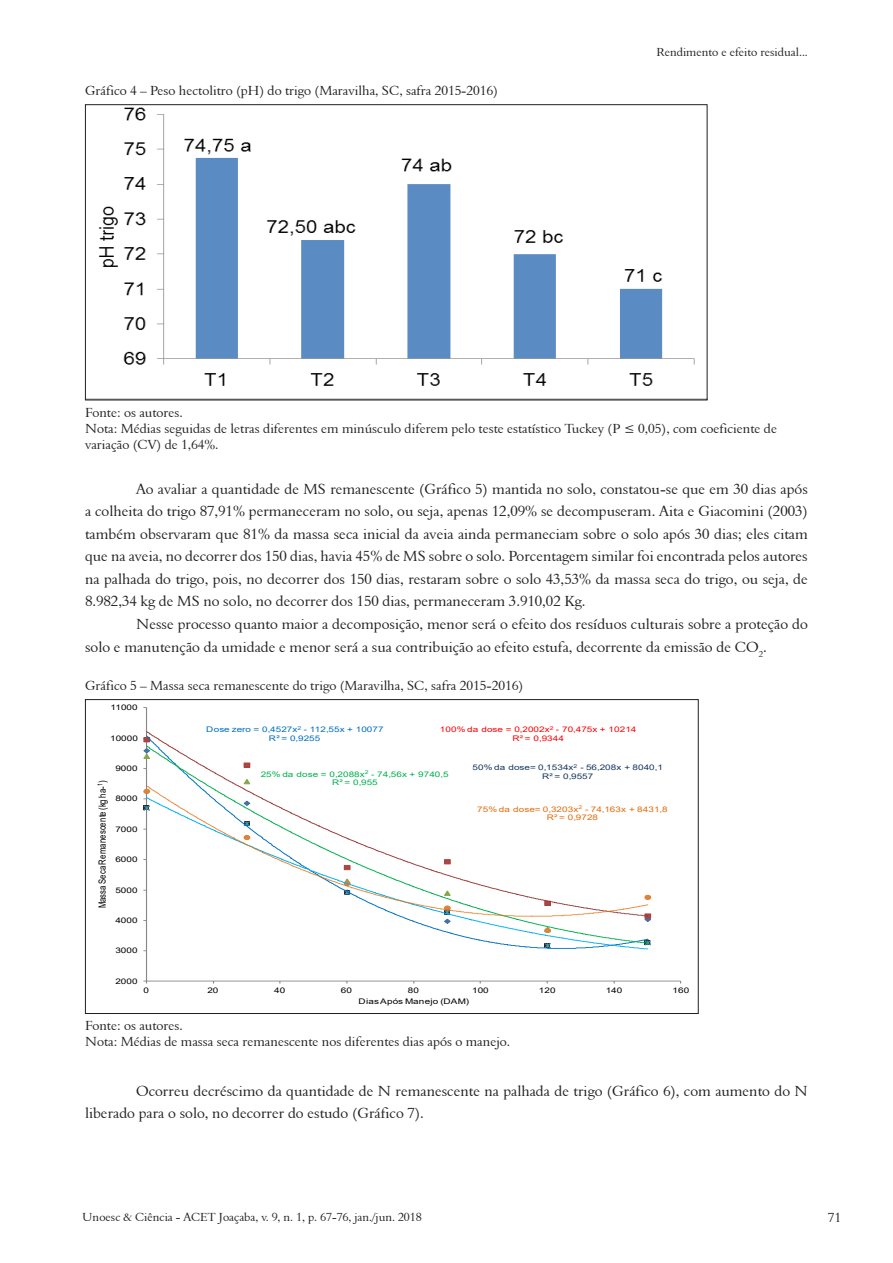
<style>
.page{position:relative;width:893px;height:1263px;background:#fff}
.page>*{position:absolute;margin:0;border:0;box-sizing:border-box;transform-origin:0 0}
.Texto{font:15px/22.5px "Aldine 401 BT Roman A";color:#231f20}
.Tabela{font:13.5px/16.2px "Aldine 401 BT Roman A";color:#231f20}
.t1{font:12px "Aldine 401 BT Roman A";color:#231f20}
.t2{font:9.9px "Arial";letter-spacing:.005em;color:#000;scale:.78 1}
.t3{font:7.65px "Arial";letter-spacing:.005em;color:#000;scale:1.29 1}
.t4{font:7.65px/8.7px "Arial";letter-spacing:.005em;color:#f00;text-align:center;scale:1.29 1}
.t5{font:7.65px/8.7px "Arial";letter-spacing:.005em;color:#17375e;text-align:center;scale:1.29 1}
.t6{font:7.65px/8.7px "Arial";letter-spacing:.005em;color:#e46c0a;text-align:center;scale:1.29 1}
.t7{font:7.65px/8.7px "Arial";letter-spacing:.005em;color:#0070c0;text-align:center;scale:1.29 1}
.t8{font:7.65px/8.7px "Arial";letter-spacing:.005em;color:#00b050;text-align:center;scale:1.29 1}
</style>
<div class="page">
<img style="left:98px;top:107px;width:597px;height:279px">
<hr style="left:146px;top:707px;width:1px;height:274px;background:#868686">
<hr style="left:147px;top:981px;width:534px;height:1px;background:#868686">
<svg style="left:143px;top:731px;width:509px;height:220px"></svg>
<p class="Tabela" style="left:85px;top:82px;width:414px">Gráfico 4 – Peso hectolitro (pH) do trigo (Maravilha, SC, safra 2015-2016)</p>
<p class="t1" style="left:656px;top:45px;width:153px">Rendimento e efeito residual...</p>
<p class="Tabela" style="left:85px;top:404px;width:99px">Fonte: os autores.</p>
<p class="Tabela" style="left:85px;top:420px;width:694px">Nota: Médias seguidas de letras diferentes em minúsculo diferem pelo teste estatístico Tuckey (P ≤ 0,05), com coeficiente de variação (CV) de 1,64%.</p>
<p class="Texto" style="left:85px;top:477px;width:724px;text-align:justify;text-indent:51px">Ao avaliar a quantidade de MS remanescente (Gráfico 5) mantida no solo, constatou-se que em 30 dias após a colheita do trigo 87,91% permaneceram no solo, ou seja, apenas 12,09% se decompuseram. Aita e Giacomini (2003) também observaram que 81% da massa seca inicial da aveia ainda permaneciam sobre o solo após 30 dias; eles citam que na aveia, no decorrer dos 150 dias, havia 45% de MS sobre o solo. Porcentagem similar foi encontrada pelos autores na palhada do trigo, pois, no decorrer dos 150 dias, restaram sobre o solo 43,53% da massa seca do trigo, ou seja, de 8.982,34 kg de MS no solo, no decorrer dos 150 dias, permaneceram 3.910,02 Kg.</p>
<p class="Texto" style="left:85px;top:612px;width:724px;text-indent:51px">Nesse processo quanto maior a decomposição, menor será o efeito dos resíduos culturais sobre a proteção do solo e manutenção da umidade e menor será a sua contribuição ao efeito estufa, decorrente da emissão de CO<sub>2</sub>.</p>
<p class="Tabela" style="left:85px;top:677px;width:440px">Gráfico 5 – Massa seca remanescente do trigo (Maravilha, SC, safra 2015-2016)</p>
<p class="t7" style="left:206px;top:725px;width:139px">Dose zero = 0,4527x<sup>2</sup> - 112,55x + 10077<br>R² = 0,9255</p>
<p class="t4" style="left:440px;top:725px;width:154px">100% da dose = 0,2002x<sup>2</sup> - 70,475x + 10214<br>R² = 0,9344</p>
<p class="t8" style="left:261px;top:770px;width:147px">25% da dose = 0,2088x<sup>2</sup> - 74,56x + 9740,5<br>R² = 0,955</p>
<p class="t5" style="left:473px;top:763px;width:149px">50% da dose= 0,1534x<sup>2</sup> - 56,208x + 8040,1<br>R² = 0,9557</p>
<p class="t6" style="left:477px;top:804px;width:149px">75% da dose= 0,3203x<sup>2</sup> - 74,163x + 8431,8<br>R² = 0,9728</p>
<p class="t3" style="left:110px;top:702px;width:23px">11000</p>
<p class="t3" style="left:110px;top:733px;width:23px">10000</p>
<p class="t3" style="left:115px;top:763px;width:19px">9000</p>
<p class="t2" style="left:95px;top:908px;width:165px;rotate:-90deg">Massa Seca Remanescente (kg ha-<sup>1</sup>)</p>
<p class="t3" style="left:115px;top:793px;width:19px">8000</p>
<p class="t3" style="left:115px;top:824px;width:19px">7000</p>
<p class="t3" style="left:115px;top:854px;width:19px">6000</p>
<p class="t3" style="left:115px;top:885px;width:19px">5000</p>
<p class="t3" style="left:115px;top:915px;width:19px">4000</p>
<p class="t3" style="left:115px;top:945px;width:19px">3000</p>
<p class="t3" style="left:115px;top:976px;width:19px">2000</p>
<p class="t3" style="left:144px;top:985px;width:6px">0</p>
<p class="t3" style="left:207px;top:985px;width:10px">20</p>
<p class="t3" style="left:274px;top:985px;width:10px">40</p>
<p class="t3" style="left:341px;top:985px;width:10px">60</p>
<p class="t3" style="left:408px;top:985px;width:10px">80</p>
<p class="t3" style="left:472px;top:985px;width:14px">100</p>
<p class="t3" style="left:539px;top:985px;width:14px">120</p>
<p class="t3" style="left:606px;top:985px;width:14px">140</p>
<p class="t3" style="left:672px;top:985px;width:14px">160</p>
<p class="t3" style="left:359px;top:996px;width:87px">Dias Após Manejo (DAM)</p>
<p class="Tabela" style="left:85px;top:1017px;width:99px">Fonte: os autores.</p>
<p class="Tabela" style="left:85px;top:1033px;width:427px">Nota: Médias de massa seca remanescente nos diferentes dias após o manejo.</p>
<p class="Texto" style="left:85px;top:1079px;width:724px;text-indent:51px">Ocorreu decréscimo da quantidade de N remanescente na palhada de trigo (Gráfico 6), com aumento do N liberado para o solo, no decorrer do estudo (Gráfico 7).</p>
<p class="t1" style="left:82px;top:1210px;width:341px">Unoesc &amp; Ciência - ACET Joaçaba, v. 9, n. 1, p. 67-76, jan./jun. 2018</p>
<p class="Tabela" style="left:828px;top:1209px;width:15px">71</p>
</div>
